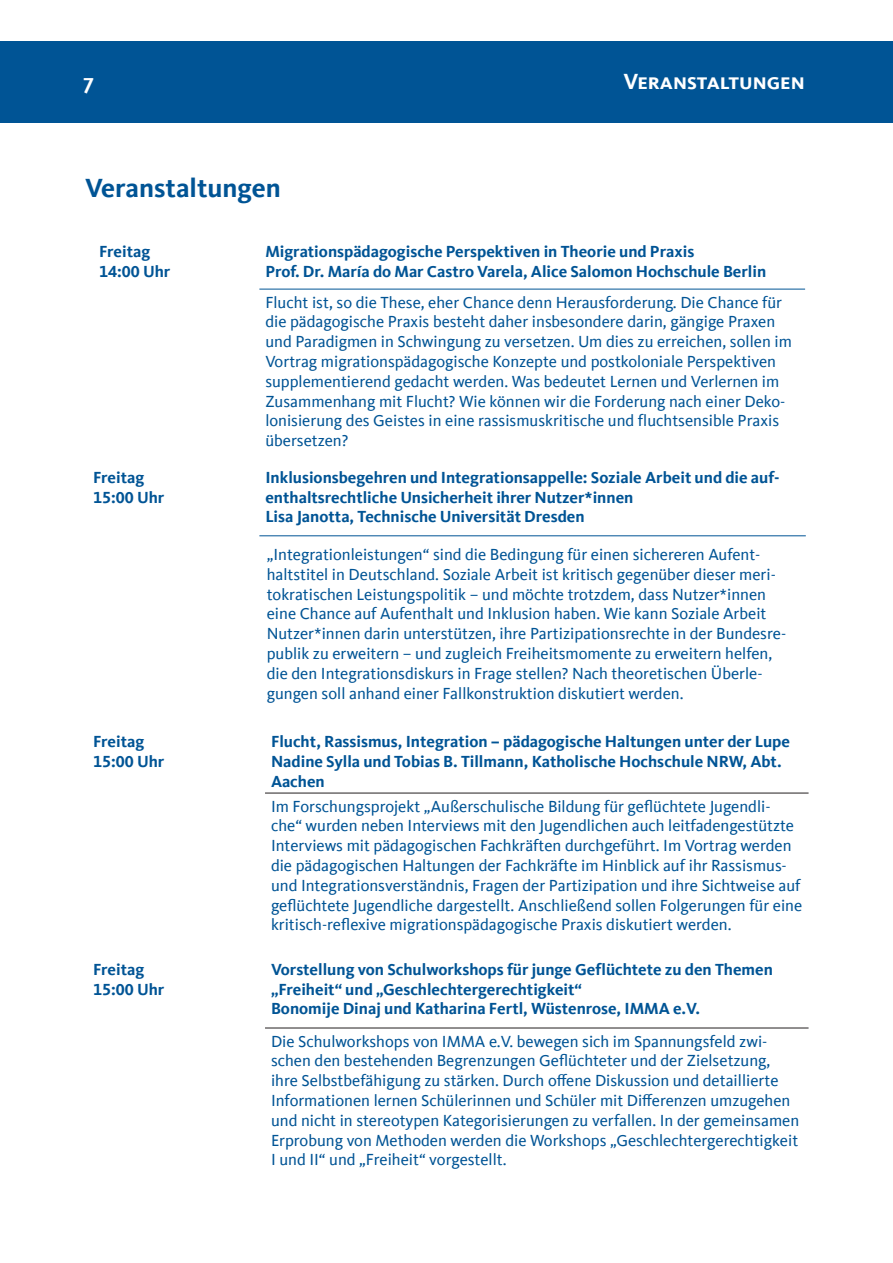
<style>
.page{position:relative;width:893px;height:1263px;background:#fff}
.page>*{position:absolute;margin:0;border:0;box-sizing:border-box;transform-origin:0 0}
.t1{font:700 27px "Kievit Offc";color:#005495}
.t2{font:700 22.5px "Kievit Sc Offc";color:#fff}
.t3{font:16.5px/19.8px "Kievit Offc";color:#005495}
.t4{font:700 16.5px/19.8px "Kievit Offc";color:#005495}
</style>
<div class="page">
<div style="left:0;top:41px;width:893px;height:82px;background:#005495"></div>
<hr style="left:259px;top:289px;width:546px;height:1px;background:#005495">
<hr style="left:259px;top:535px;width:547px;height:1px;background:#005495">
<hr style="left:265px;top:793px;width:544px;height:1px;background:#231f20">
<hr style="left:265px;top:1028px;width:544px;height:1px;background:#231f20">
<h2 class="t2" style="left:83px;top:68px;width:12px">7</h2>
<h2 class="t2" style="left:623px;top:68px;width:183px">Veranstaltungen</h2>
<h1 class="t1" style="left:85px;top:172px;width:197px">Veranstaltungen</h1>
<p class="t4" style="left:99px;top:242px;width:73px">Freitag<br>14:00 Uhr</p>
<p class="t4" style="left:265px;top:242px;width:502px">Migrationspädagogische Perspektiven in Theorie und Praxis<br>Prof. Dr. María do Mar Castro Varela, Alice Salomon Hochschule Berlin</p>
<p class="t3" style="left:265px;top:292px;width:528px">Flucht ist, so die These, eher Chance denn Herausforderung. Die Chance für die pädagogische Praxis besteht daher insbesondere darin, gängige Praxen und Paradigmen in Schwingung zu versetzen. Um dies zu erreichen, sollen im Vortrag migrationspädagogische Konzepte und postkoloniale Perspektiven supplementierend gedacht werden. Was bedeutet Lernen und Verlernen im Zusammenhang mit Flucht? Wie können wir die Forderung nach einer Deko&shy;lonisierung des Geistes in eine rassismuskritische und fluchtsensible Praxis übersetzen?</p>
<p class="t4" style="left:93px;top:467px;width:73px">Freitag<br>15:00 Uhr</p>
<p class="t4" style="left:265px;top:467px;width:516px">Inklusionsbegehren und Integrationsappelle: Soziale Arbeit und die auf&shy;enthaltsrechtliche Unsicherheit ihrer Nutzer*innen<br>Lisa Janotta, Technische Universität Dresden</p>
<p class="t3" style="left:267px;top:545px;width:521px">„Integrationleistungen“ sind die Bedingung für einen sichereren Aufent&shy;haltstitel in Deutschland. Soziale Arbeit ist kritisch gegenüber dieser meri&shy;tokratischen Leistungspolitik – und möchte trotzdem, dass Nutzer*innen eine Chance auf Aufenthalt und Inklusion haben. Wie kann Soziale Arbeit Nutzer*innen darin unterstützen, ihre Partizipationsrechte in der Bundesre&shy;publik zu erweitern – und zugleich Freiheitsmomente zu erweitern helfen, die den Integrationsdiskurs in Frage stellen? Nach theoretischen Überle&shy;gungen soll anhand einer Fallkonstruktion diskutiert werden.</p>
<p class="t4" style="left:93px;top:732px;width:73px">Freitag<br>15:00 Uhr</p>
<p class="t4" style="left:271px;top:732px;width:520px">Flucht, Rassismus, Integration – pädagogische Haltungen unter der Lupe<br>Nadine Sylla und Tobias B. Tillmann, Katholische Hochschule NRW, Abt.<br>Aachen</p>
<p class="t3" style="left:271px;top:796px;width:533px">Im Forschungsprojekt „Außerschulische Bildung für geflüchtete Jugendli&shy;che“ wurden neben Interviews mit den Jugendlichen auch leitfadengestützte Interviews mit pädagogischen Fachkräften durchgeführt. Im Vortrag werden die pädagogischen Haltungen der Fachkräfte im Hinblick auf ihr Rassismus&shy;und Integrationsverständnis, Fragen der Partizipation und ihre Sichtweise auf geflüchtete Jugendliche dargestellt. Anschließend sollen Folgerungen für eine kritisch-reflexive migrationspädagogische Praxis diskutiert werden.</p>
<p class="t4" style="left:93px;top:959px;width:73px">Freitag<br>15:00 Uhr</p>
<p class="t4" style="left:271px;top:959px;width:503px">Vorstellung von Schulworkshops für junge Geflüchtete zu den Themen „Freiheit“ und „Geschlechtergerechtigkeit“<br>Bonomije Dinaj und Katharina Fertl, Wüstenrose, IMMA e.V.</p>
<p class="t3" style="left:271px;top:1031px;width:530px">Die Schulworkshops von IMMA e.V. bewegen sich im Spannungsfeld zwi&shy;schen den bestehenden Begrenzungen Geflüchteter und der Zielsetzung, ihre Selbstbefähigung zu stärken. Durch offene Diskussion und detaillierte Informationen lernen Schülerinnen und Schüler mit Differenzen umzugehen und nicht in stereotypen Kategorisierungen zu verfallen. In der gemeinsamen Erprobung von Methoden werden die Workshops „Geschlechtergerechtigkeit I und II“ und „Freiheit“ vorgestellt.</p>
</div>
